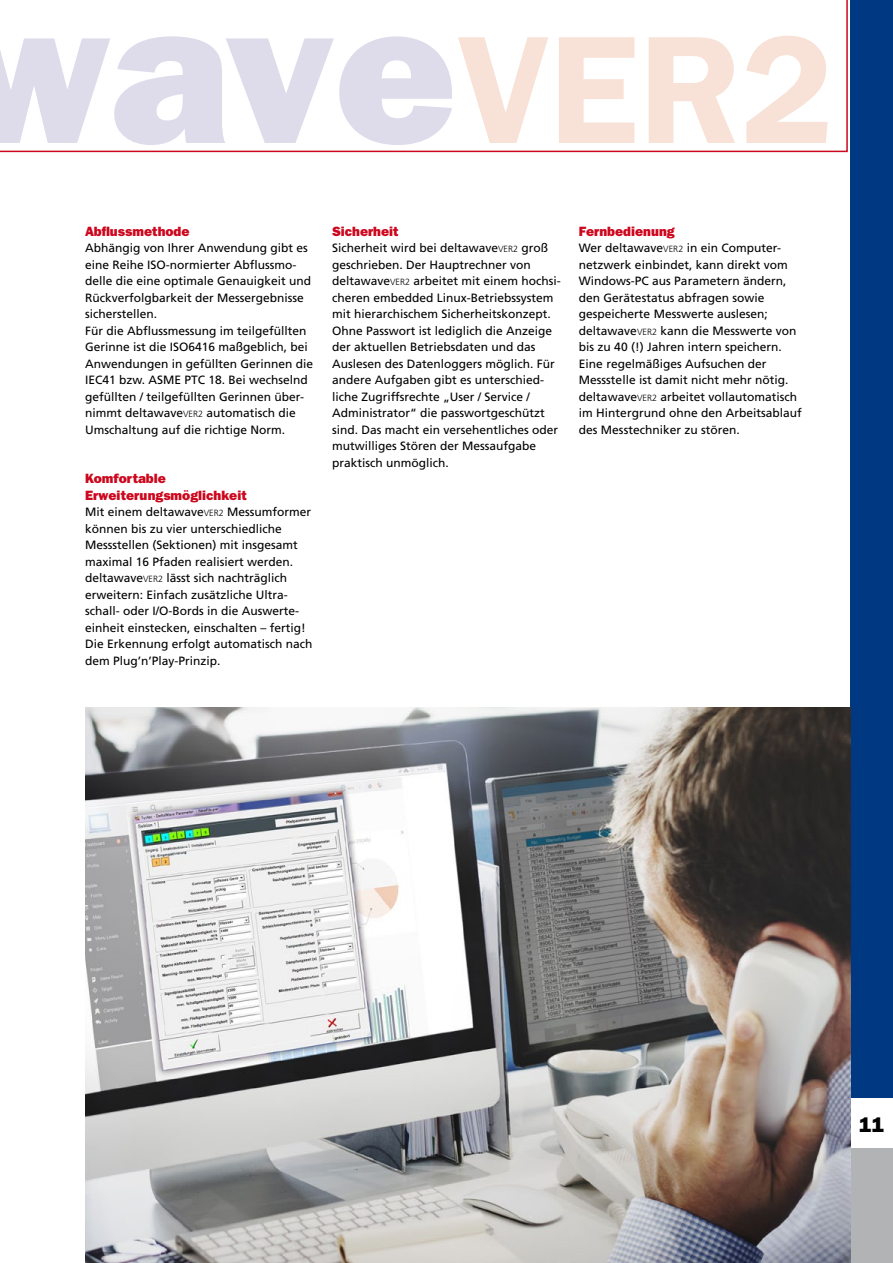
<style>
.page{position:relative;width:893px;height:1263px;background:#fff}
.page>*{position:absolute;margin:0;border:0;box-sizing:border-box;transform-origin:0 0}
.t1{font:800 204.6px "Franklin Gothic LT";color:#dedceb}
.t2{font:800 21px "Franklin Gothic LT";color:#000}
.t3{font:800 13.5px/16.5px "Franklin Gothic LT";color:#cd071e}
.t4{font:12px/16.5px "Frutiger";color:#000}
.s1{font-weight:600;font-size:154.05px;color:#f8e1d6}
.s2{font-weight:300;font-size:9px}
</style>
<div class="page">
<div style="left:850px;top:0;width:43px;height:1097px;background:#003882"></div>
<div style="left:850px;top:1148px;width:43px;height:115px;background:#b1b3b4"></div>
<svg style="left:0;top:0;width:848px;height:152px"></svg>
<img style="left:85px;top:707px;width:765px;height:556px">
<h1 class="t1" style="left:-45px;top:-48px;width:880px">wave<span class="s1">VER2</span></h1>
<p class="t3" style="left:85px;top:223px;width:106px">Abflussmethode</p>
<p class="t4" style="left:85px;top:239px;width:230px">Abhängig von Ihrer Anwendung gibt es eine Reihe ISO-normierter Abflussmo&shy;delle die eine optimale Genauigkeit und Rückverfolgbarkeit der Messergebnisse sicherstellen.<br>Für die Abflussmessung im teilgefüllten Gerinne ist die ISO6416 maßgeblich, bei Anwendungen in gefüllten Gerinnen die IEC41 bzw. ASME PTC 18. Bei wechselnd gefüllten / teilgefüllten Gerinnen über&shy;nimmt deltawave<span class="s2">VER2</span> automatisch die Umschaltung auf die richtige Norm.</p>
<p class="t3" style="left:85px;top:470px;width:163px">Komfortable<br>Erweiterungsmöglichkeit</p>
<p class="t4" style="left:85px;top:503px;width:229px">Mit einem deltawave<span class="s2">VER2</span> Messumformer können bis zu vier unterschiedliche Messstellen (Sektionen) mit insgesamt maximal 16 Pfaden realisiert werden. deltawave<span class="s2">VER2</span> lässt sich nachträglich erweitern: Einfach zusätzliche Ultra&shy;schall- oder I/O-Bords in die Auswerte&shy;einheit einstecken, einschalten – fertig!<br>Die Erkennung erfolgt automatisch nach dem Plug’n’Play-Prinzip.</p>
<p class="t3" style="left:332px;top:223px;width:68px">Sicherheit</p>
<p class="t4" style="left:332px;top:239px;width:230px">Sicherheit wird bei deltawave<span class="s2">VER2</span> groß geschrieben. Der Hauptrechner von deltawave<span class="s2">VER2</span> arbeitet mit einem hochsi&shy;cheren embedded Linux-Betriebssystem mit hierarchischem Sicherheitskonzept.<br>Ohne Passwort ist lediglich die Anzeige der aktuellen Betriebsdaten und das Auslesen des Datenloggers möglich. Für andere Aufgaben gibt es unterschied&shy;liche Zugriffsrechte „User / Service / Administrator“ die passwortgeschützt sind. Das macht ein versehentliches oder mutwilliges Stören der Messaufgabe praktisch unmöglich.</p>
<p class="t3" style="left:579px;top:223px;width:97px">Fernbedienung</p>
<p class="t4" style="left:579px;top:239px;width:224px">Wer deltawave<span class="s2">VER2</span> in ein Computer&shy;netzwerk einbindet, kann direkt vom Windows-PC aus Parametern ändern, den Gerätestatus abfragen sowie gespeicherte Messwerte auslesen; deltawave<span class="s2">VER2</span> kann die Messwerte von bis zu 40 (!) Jahren intern speichern.<br>Eine regelmäßiges Aufsuchen der Messstelle ist damit nicht mehr nötig. deltawave<span class="s2">VER2</span> arbeitet vollautomatisch im Hintergrund ohne den Arbeitsablauf des Messtechniker zu stören.</p>
<h2 class="t2" style="left:859px;top:1112px;width:27px">11</h2>
</div>
